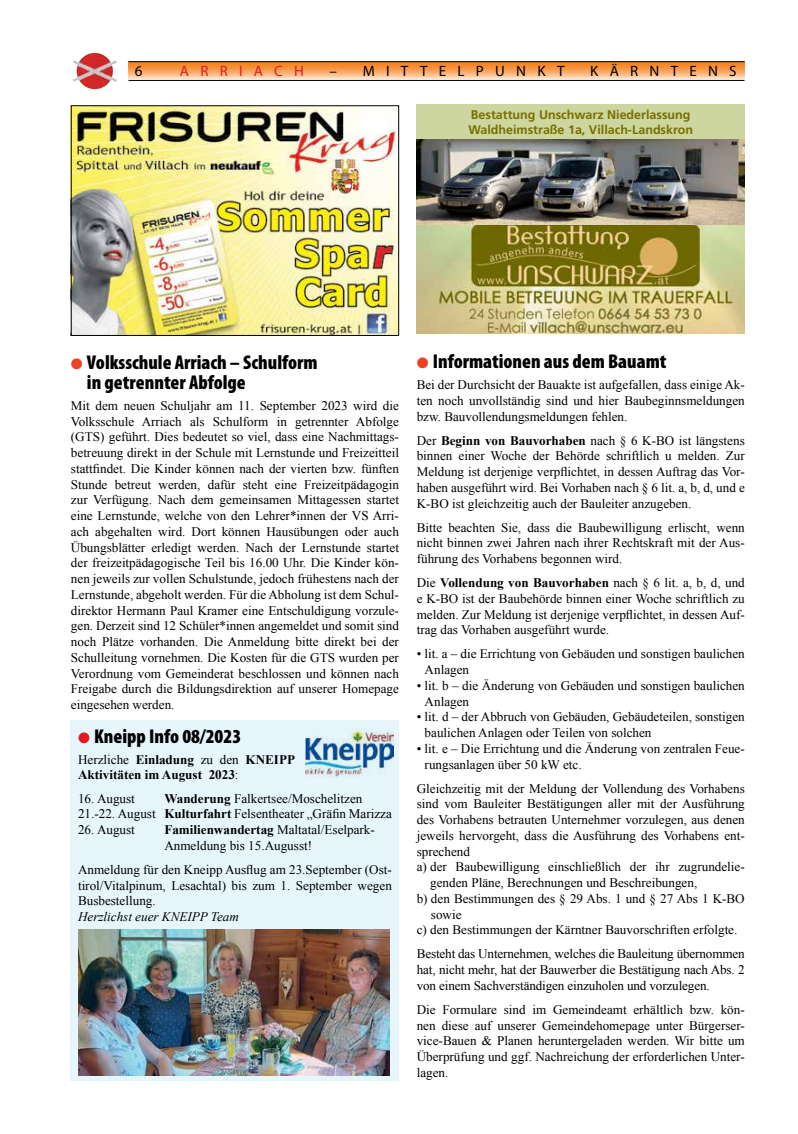
<style>
.page{position:relative;width:798px;height:1134px;background:#fff}
.page>*{position:absolute;margin:0;border:0;box-sizing:border-box;transform-origin:0 0}
.t1{font:900 condensed 20px/20px "Myriad Pro";color:#000}
.t2{font:15px "Myriad Pro";letter-spacing:.75em;color:#000}
.t3{font:15px "Myriad Pro";letter-spacing:.75em;color:#e11b22}
.t4{font:13.12px/15.8px "Times New Roman";color:#000;text-align:justify}
.t5{font:700 13.12px/15.8px "Times New Roman";color:#000}
.t6{font:italic 13.12px "Times New Roman";color:#000}
.t7{font:700 12.5px/15px "Frutiger";color:#776f00}
.s1{color:#ef4123}
.s2{color:#e11b22}
.s3{font-weight:400}
.s4{font-weight:700}
</style>
<div class="page">
<svg style="left:128px;top:62px;width:616px;height:18px;background:#f6a968"></svg>
<hr style="left:128px;top:61px;width:616px;height:1px;background:#000">
<img style="left:73px;top:53px;width:44px;height:36px">
<hr style="left:128px;top:80px;width:616px;height:1px;background:#000">
<div style="left:71px;top:721px;width:328px;height:360px;background:#e7f6fd"></div>
<img style="left:305px;top:729px;width:88px;height:48px">
<img style="left:78px;top:930px;width:311px;height:145px">
<img style="left:73px;top:107px;width:324px;height:227px">
<div style="left:71px;top:105px;width:328px;height:231px;border:1px solid #000"></div>
<img style="left:416px;top:224px;width:328px;height:110px">
<div style="left:416px;top:104px;width:328px;height:40px;background:#cdd69f"></div>
<img style="left:416px;top:140px;width:328px;height:84px">
<p class="t2" style="left:135px;top:61px;width:9px">6</p>
<p class="t3" style="left:180px;top:61px;width:125px">ARRIACH</p>
<p class="t2" style="left:329px;top:61px;width:236px">– MITTELPUNKT</p>
<p class="t2" style="left:590px;top:61px;width:148px">KÄRNTENS</p>
<p class="t7" style="left:468px;top:107px;width:226px">Bestattung Unschwarz Niederlassung<br>Waldheimstraße 1a, Villach-Landskron</p>
<h1 class="t1" style="left:87px;top:352px;width:232px;text-indent:-16px"><span class="s1">●</span> Volksschule Arriach – Schulform in getrennter Abfolge</h1>
<p class="t4" style="left:71px;top:397px;width:329px">Mit dem neuen Schuljahr am 11. September 2023 wird die Volksschule Arriach als Schulform in getrennter Abfolge (GTS) geführt. Dies bedeutet so viel, dass eine Nachmittags&shy;betreuung direkt in der Schule mit Lernstunde und Freizeitteil stattfindet. Die Kinder können nach der vierten bzw. fünften Stunde betreut werden, dafür steht eine Freizeitpädagogin zur Verfügung. Nach dem gemeinsamen Mittagessen startet eine Lernstunde, welche von den Lehrer*innen der VS Arri&shy;ach abgehalten wird. Dort können Hausübungen oder auch Übungsblätter erledigt werden. Nach der Lernstunde startet der freizeitpädagogische Teil bis 16.00 Uhr. Die Kinder kön&shy;nen jeweils zur vollen Schulstunde, jedoch frühestens nach der Lernstunde, abgeholt werden. Für die Abholung ist dem Schul&shy;direktor Hermann Paul Kramer eine Entschuldigung vorzule&shy;gen. Derzeit sind 12 Schüler*innen angemeldet und somit sind noch Plätze vorhanden. Die Anmeldung bitte direkt bei der Schulleitung vornehmen. Die Kosten für die GTS wurden per Verordnung vom Gemeinderat beschlossen und können nach Freigabe durch die Bildungsdirektion auf unserer Homepage eingesehen werden.</p>
<h1 class="t1" style="left:78px;top:725px;width:165px"><span class="s2">●</span> Kneipp Info 08/2023</h1>
<p class="t5" style="left:78px;top:751px;width:218px"><span class="s3">Herzliche</span> Einladung <span class="s3">zu den</span> KNEIPP<br>Aktivitäten im August 2023<span class="s3">:</span></p>
<p class="t4" style="left:78px;top:790px;width:58px">16. August</p>
<p class="t4" style="left:78px;top:790px;width:315px;text-indent:86px"><span class="s4">Wanderung</span> Falkertsee/Moschelitzen<br>21.-22. August <span class="s4">Kulturfahrt</span> Felsentheater „Gräfin Marizza</p>
<p class="t4" style="left:78px;top:822px;width:58px">26. August</p>
<p class="t4" style="left:164px;top:822px;width:212px"><span class="s4">Familienwandertag</span> Maltatal/Eselpark-<br>Anmeldung bis 15.Augusst!</p>
<p class="t4" style="left:78px;top:861px;width:315px">Anmeldung für den Kneipp Ausflug am 23.September (Ost&shy;tirol/Vitalpinum, Lesachtal) bis zum 1. September wegen Busbestellung.</p>
<p class="t6" style="left:78px;top:908px;width:162px">Herzlichst euer KNEIPP Team</p>
<h1 class="t1" style="left:416px;top:351px;width:251px"><span class="s1">●</span> Informationen aus dem Bauamt</h1>
<p class="t4" style="left:416px;top:377px;width:329px">Bei der Durchsicht der Bauakte ist aufgefallen, dass einige Ak&shy;ten noch unvollständig sind und hier Baubeginnsmeldungen bzw. Bauvollendungsmeldungen fehlen.</p>
<p class="t4" style="left:416px;top:432px;width:329px">Der <span class="s4">Beginn von Bauvorhaben</span> nach § 6 K-BO ist längstens binnen einer Woche der Behörde schriftlich u melden. Zur Meldung ist derjenige verpflichtet, in dessen Auftrag das Vor&shy;haben ausgeführt wird. Bei Vorhaben nach § 6 lit. a, b, d, und e K-BO ist gleichzeitig auch der Bauleiter anzugeben.</p>
<p class="t4" style="left:416px;top:519px;width:329px">Bitte beachten Sie, dass die Baubewilligung erlischt, wenn nicht binnen zwei Jahren nach ihrer Rechtskraft mit der Aus&shy;führung des Vorhabens begonnen wird.</p>
<p class="t4" style="left:416px;top:575px;width:329px">Die <span class="s4">Vollendung von Bauvorhaben</span> nach § 6 lit. a, b, d, und e K-BO ist der Baubehörde binnen einer Woche schriftlich zu melden. Zur Meldung ist derjenige verpflichtet, in dessen Auf&shy;trag das Vorhaben ausgeführt wurde.</p>
<p class="t4" style="left:424px;top:646px;width:321px;text-indent:-8px">• lit. a – die Errichtung von Gebäuden und sonstigen baulichen<br>Anlagen</p>
<p class="t4" style="left:424px;top:677px;width:321px;text-indent:-8px">• lit. b – die Änderung von Gebäuden und sonstigen baulichen<br>Anlagen</p>
<p class="t4" style="left:424px;top:709px;width:321px;text-indent:-8px">• lit. d – der Abbruch von Gebäuden, Gebäudeteilen, sonstigen baulichen Anlagen oder Teilen von solchen</p>
<p class="t4" style="left:424px;top:740px;width:321px;text-indent:-8px">• lit. e – Die Errichtung und die Änderung von zentralen Feue&shy;rungsanlagen über 50 kW etc.</p>
<p class="t4" style="left:416px;top:780px;width:329px">Gleichzeitig mit der Meldung der Vollendung des Vorhabens</p>
<p class="t4" style="left:416px;top:796px;width:329px">sind vom Bauleiter Bestätigungen aller mit der Ausführung</p>
<p class="t4" style="left:416px;top:812px;width:329px">des Vorhabens betrauten Unternehmer vorzulegen, aus denen</p>
<p class="t4" style="left:416px;top:827px;width:329px">jeweils hervorgeht, dass die Ausführung des Vorhabens ent-</p>
<p class="t4" style="left:416px;top:843px;width:55px">sprechend</p>
<p class="t4" style="left:416px;top:859px;width:329px">a) der Baubewilligung einschließlich der ihr zugrundelie-</p>
<p class="t4" style="left:430px;top:875px;width:268px">genden Pläne, Berechnungen und Beschreibungen,</p>
<p class="t4" style="left:416px;top:890px;width:329px">b) den Bestimmungen des § 29 Abs. 1 und § 27 Abs 1 K-BO</p>
<p class="t4" style="left:431px;top:906px;width:32px">sowie</p>
<p class="t4" style="left:416px;top:922px;width:322px">c) den Bestimmungen der Kärntner Bauvorschriften erfolgte.</p>
<p class="t4" style="left:416px;top:946px;width:329px">Besteht das Unternehmen, welches die Bauleitung übernommen hat, nicht mehr, hat der Bauwerber die Bestätigung nach Abs. 2 von einem Sachverständigen einzuholen und vorzulegen.</p>
<p class="t4" style="left:416px;top:1001px;width:329px">Die Formulare sind im Gemeindeamt erhältlich bzw. kön&shy;nen diese auf unserer Gemeindehomepage unter Bürgerser&shy;vice-Bauen &amp; Planen heruntergeladen werden. Wir bitte um Überprüfung und ggf. Nachreichung der erforderlichen Unter&shy;lagen.</p>
</div>
